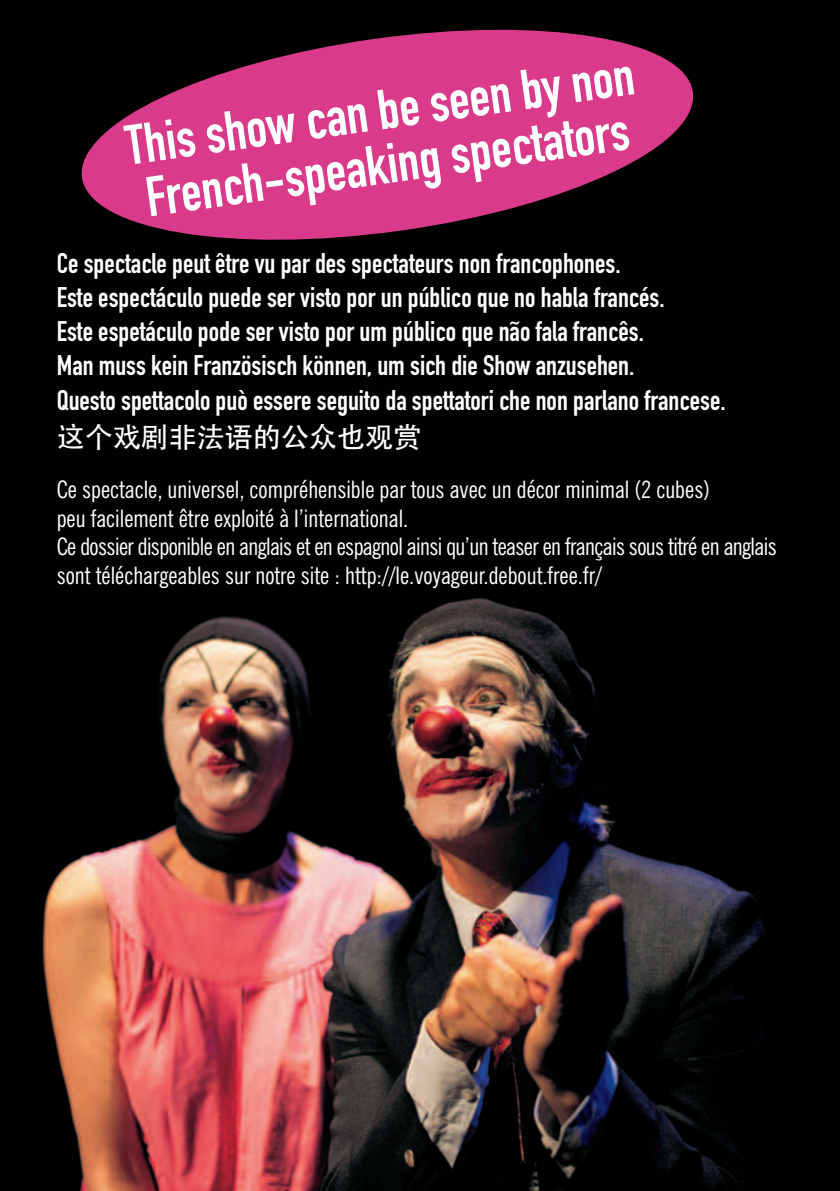
<style>
.page{position:relative;width:840px;height:1191px;background:#fff}
.page>*{position:absolute;margin:0;border:0;box-sizing:border-box;transform-origin:0 0}
.t1{font:55.4px/54px "DIN Engschrift Alternate";color:#fff}
.t2{font:28px/34px "DIN Engschrift";color:#fff}
.t3{font:28px "ST Heiti";color:#fff}
.t4{font:condensed 24px/28.8px "News Gothic BT";color:#fff}
</style>
<div class="page">
<img style="left:0;top:0;width:839px;height:1191px">
<svg style="left:75px;top:15px;width:624px;height:239px;fill:#da3a8a"></svg>
<h1 class="t1" style="left:123px;top:124px;width:514px;rotate:-8deg">This show can be seen by non<br>French-speaking spectators</h1>
<p class="t2" style="left:57px;top:249px;width:670px">Ce spectacle peut être vu par des spectateurs non francophones.<br>Este espectáculo puede ser visto por un público que no habla francés.<br>Este espetáculo pode ser visto por um público que não fala francês.<br>Man muss kein Französisch können, um sich die Show anzusehen.<br>Questo spettacolo può essere seguito da spettatori che non parlano francese.</p>
<p class="t3" style="left:57px;top:423px;width:366px">这个戏剧非法语的公众也观赏</p>
<p class="t4" style="left:57px;top:477px;width:721px">Ce spectacle, universel, compréhensible par tous avec un décor minimal (2 cubes)<br>peu facilement être exploité à l’international.<br>Ce dossier disponible en anglais et en espagnol ainsi qu’un teaser en français sous titré en anglais sont téléchargeables sur notre site : http://le.voyageur.debout.free.fr/</p>
</div>
